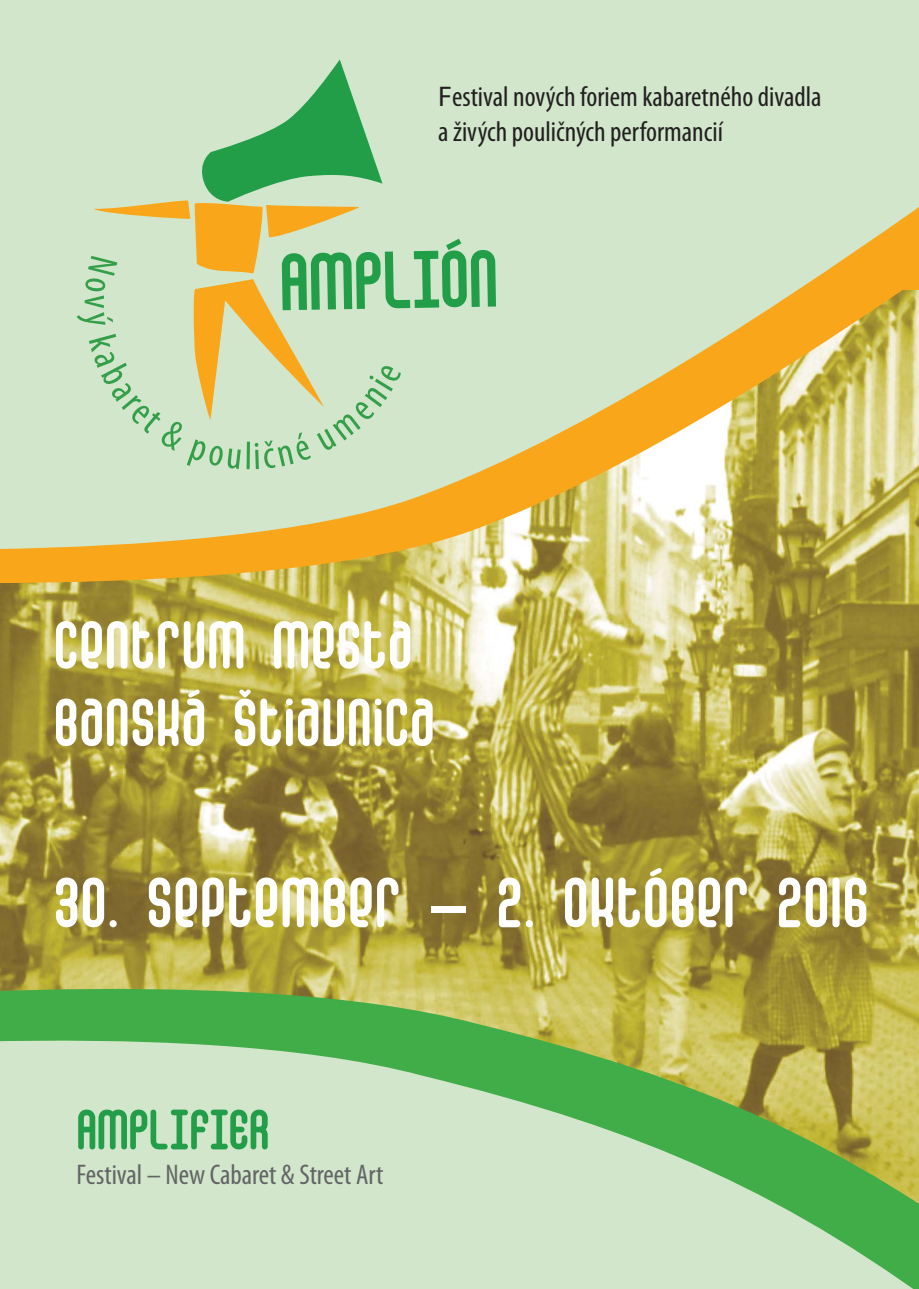
<style>
.page{position:relative;width:919px;height:1289px;background:#fff}
.page>*{position:absolute;margin:0;border:0;box-sizing:border-box;transform-origin:0 0}
.t1{font:67.5px "False Positive Round BRK";letter-spacing:.02em;color:#fff}
.t2{font:64.5px/77.4px "False Positive Round BRK";letter-spacing:.02em;color:#fff}
.t3{font:54px "False Positive Round BRK";color:#229e49}
.t4{font:condensed 28.5px/34.2px "Myriad Pro";color:#231f20}
.t5{font:condensed 28.5px "Myriad Pro";color:#636466}
.s1{font-stretch:normal}
.s2{font-family:"Myriad Pro";font-weight:700}
</style>
<div class="page">
<div style="left:0;top:0;width:918px;height:1288px;background:#d1e6ca"></div>
<svg style="left:775px;top:261px;width:143px;height:1027px"></svg>
<svg style="left:95px;top:60px;width:401px;height:230px"></svg>
<svg style="left:85px;top:256px;width:316px;height:34px"></svg>
<img style="left:0;top:290px;width:918px;height:913px">
<p class="t4" style="left:438px;top:83px;width:385px"><span class="s1">F</span>estival nových foriem kabaretného divadla a živých pouličných performancií</p>
<h2 class="t2" style="left:54px;top:604px;width:382px">CENTRUM MESTA<br>BANSKÁ ŠTIAVNICA</h2>
<h1 class="t1" style="left:54px;top:868px;width:815px">30. SEPTEMBER <span class="s2">−</span> 2. OKTÓBER 2016</h1>
<h3 class="t3" style="left:77px;top:1101px;width:194px">AMPLIFIER</h3>
<p class="t5" style="left:77px;top:1163px;width:308px">Festival – New Cabaret &amp; Street Art</p>
</div>
